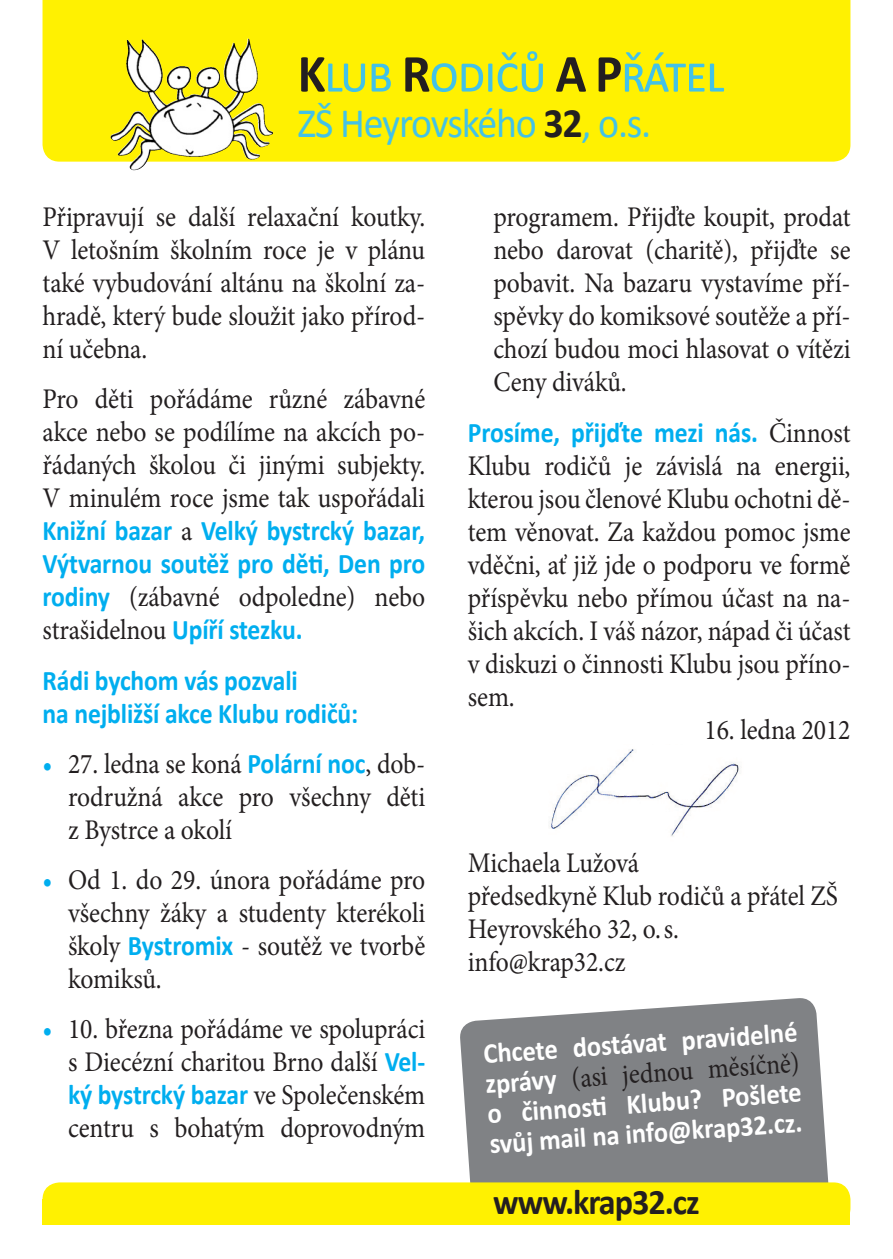
<style>
.page{position:relative;width:893px;height:1259px;background:#fff}
.page>*{position:absolute;margin:0;border:0;box-sizing:border-box;transform-origin:0 0}
.t1{font:54px "Calibri";letter-spacing:-.03em;color:#43c2e7;scale:.95 1}
.t2{font:42px "Calibri";letter-spacing:-.03em;color:#43c2e7;scale:.95 1}
.t3{font:700 36px "Calibri";letter-spacing:-.03em;color:#231f20;scale:.95 1}
.t4{font:28.5px/33px "Minion Pro";letter-spacing:-.005em;color:#231f20;text-align:justify;scale:.9 1}
.t5{font:700 28.5px/33px "Calibri";letter-spacing:-.005em;color:#00aeef;scale:.9 1}
.t6{font:700 28.5px/30px "Calibri";color:#fff;scale:.93 1}
.s1{font-weight:700;color:#231f20}
.s2{font-family:"Minion Pro";font-weight:400;color:#231f20}
.s3{font-family:"Calibri";font-weight:700;color:#00aeef}
.s4{color:#00aeef}
.s5{font-family:"Calibri";font-weight:700;color:#fff}
</style>
<div class="page">
<svg style="left:460px;top:998px;width:369px;height:184px;background:#8b8d90"></svg>
<img style="left:551px;top:749px;width:188px;height:88px">
<svg style="left:43px;top:0;width:807px;height:162px;background:#fbee0f"></svg>
<div style="left:43px;top:1182px;width:807px;height:43px;background:#fff101;border-radius:17px"></div>
<div style="left:43px;top:1199px;width:807px;height:26px;background:#fff101"></div>
<img style="left:208px;top:39px;width:39px;height:68px">
<h1 class="t1" style="left:298px;top:40px;width:451px"><span class="s1">K</span>lub <span class="s1">R</span>odičů <span class="s1">A P</span>řátel</h1>
<h2 class="t2" style="left:298px;top:97px;width:374px">ZŠ Heyrovského <span class="s1">32</span>, o.s.</h2>
<p class="t4" style="left:43px;top:201px;width:427px">Připravují se další relaxační koutky.<br>V letošním školním roce je v plánu také vybudování altánu na školní za&shy;hradě, který bude sloužit jako přírod&shy;ní učebna.</p>
<p class="t4" style="left:43px;top:383px;width:427px">Pro děti pořádáme různé zábavné akce nebo se podílíme na akcích po&shy;řádaných školou či jinými subjekty.<br>V minulém roce jsme tak uspořádali</p>
<p class="t5" style="left:43px;top:513px;width:427px">Knižní bazar <span class="s2">a</span> Velký bystrcký bazar,<br>Výtvarnou soutěž pro děti, Den pro</p>
<p class="t4" style="left:43px;top:581px;width:427px"><span class="s3">rodiny</span> (zábavné odpoledne) nebo strašidelnou <span class="s3">Upíří stezku.</span></p>
<p class="t5" style="left:43px;top:662px;width:352px">Rádi bychom vás pozvali<br>na nejbližší akce Klubu rodičů:</p>
<p class="t4" style="left:68px;top:747px;width:398px;text-indent:-26px"><span class="s4">•</span> 27. ledna se koná <span class="s3">Polární noc</span>, dob&shy;rodružná akce pro všechny děti z Bystrce a okolí</p>
<p class="t4" style="left:68px;top:863px;width:398px;text-indent:-26px"><span class="s4">•</span> Od 1. do 29. února pořádáme pro všechny žáky a studenty kterékoli školy <span class="s3">Bystromix</span> - soutěž ve tvorbě komiksů.</p>
<p class="t4" style="left:43px;top:1012px;width:427px;text-align:right"><span class="s4">•</span> 10. března pořádáme ve spolupráci s Diecézní charitou Brno další <span class="s3">Vel-</span></p>
<p class="t5" style="left:68px;top:1076px;width:398px">ký bystrcký bazar <span class="s2">ve Společenském</span></p>
<p class="t4" style="left:68px;top:1111px;width:398px">centru s bohatým doprovodným</p>
<p class="t4" style="left:493px;top:201px;width:398px">programem. Přijďte koupit, prodat nebo darovat (charitě), přijďte se pobavit. Na bazaru vystavíme pří&shy;spěvky do komiksové soutěže a pří&shy;chozí budou moci hlasovat o vítězi Ceny diváků.</p>
<p class="t5" style="left:468px;top:414px;width:427px">Prosíme, přijďte mezi nás. <span class="s2">Činnost</span></p>
<p class="t4" style="left:468px;top:449px;width:427px">Klubu rodičů je závislá na energii, kterou jsou členové Klubu ochotni dě&shy;tem věnovat. Za každou pomoc jsme vděčni, ať již jde o podporu ve formě příspěvku nebo přímou účast na na&shy;šich akcích. I váš názor, nápad či účast v diskuzi o činnosti Klubu jsou příno&shy;sem.</p>
<p class="t4" style="left:704px;top:713px;width:164px">16. ledna 2012</p>
<p class="t4" style="left:468px;top:846px;width:413px;text-align:left">Michaela Lužová<br>předsedkyně Klub rodičů a přátel ZŠ<br>Heyrovského 32, o.s. info@krap32.cz</p>
<p class="t6" style="left:482px;top:1037px;width:340px;rotate:-4deg">Chcete dostávat pravidelné</p>
<p class="t4" style="left:484px;top:1068px;width:351px;rotate:-4deg"><span class="s5">zprávy</span> (asi jednou měsíčně)</p>
<p class="t6" style="left:486px;top:1097px;width:340px;rotate:-4deg">o činnosti Klubu? Pošlete svůj mail na info@krap32.cz.</p>
<p class="t3" style="left:493px;top:1179px;width:219px">www.krap32.cz</p>
</div>
